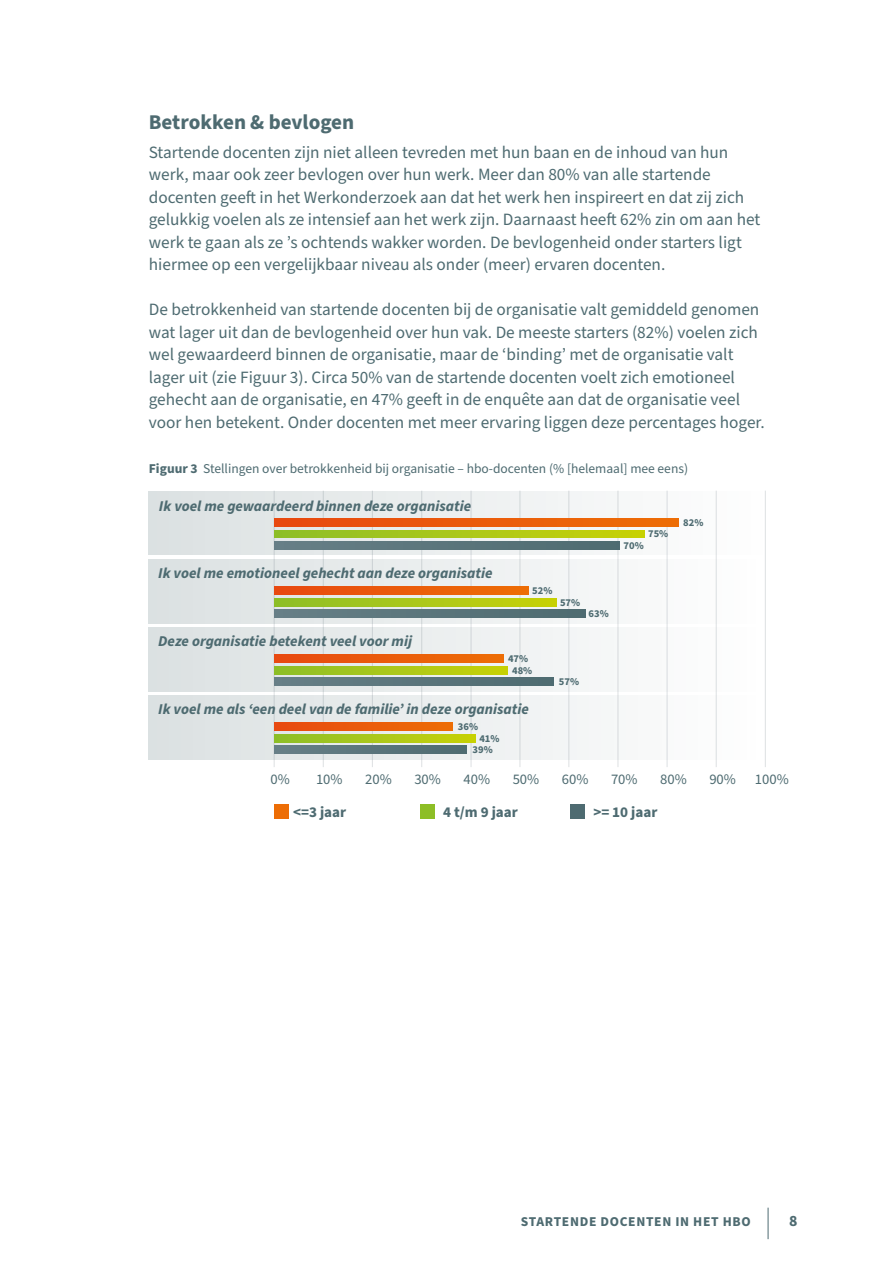
<style>
.page{position:relative;width:893px;height:1263px;background:#fff}
.page>*{position:absolute;margin:0;border:0;box-sizing:border-box;transform-origin:0 0}
.t1{font:700 21px "Source Sans Pro";color:#4e6b71}
.t2{font:17.25px/22.5px "Source Sans Pro";color:#4e6b71}
.t3{font:700 15.75px "Source Sans Pro";color:#4e6b71}
.t4{font:italic 700 15px "Source Sans Pro";color:#4e6b71}
.t5{font:700 15px "Source Sans Pro";color:#4e6b71}
.t6{font:14.7px "Source Sans Pro";color:#4e6b71}
.t7{font:13.5px "Source Sans Pro";color:#4e6b71}
.t8{font:700 13.5px "Source Sans Pro";letter-spacing:.05em;color:#4e6b71}
.t9{font:700 10.5px/11.4px "Source Sans Pro";color:#4e6b71;text-align:center}
.s1{font-weight:700}
</style>
<div class="page">
<hr style="left:768px;top:1208px;width:1px;height:31px;background:#4e6b71">
<hr style="left:274px;top:491px;width:1px;height:276px;background:#dfe2e4">
<hr style="left:372px;top:491px;width:1px;height:276px;background:#dfe2e4">
<hr style="left:323px;top:491px;width:1px;height:276px;background:#dfe2e4">
<hr style="left:421px;top:491px;width:1px;height:276px;background:#dfe2e4">
<hr style="left:519px;top:491px;width:1px;height:276px;background:#dfe2e4">
<hr style="left:617px;top:491px;width:1px;height:276px;background:#dfe2e4">
<hr style="left:716px;top:491px;width:1px;height:276px;background:#dfe2e4">
<hr style="left:470px;top:491px;width:2px;height:276px;background:#dfe2e4">
<hr style="left:568px;top:491px;width:1px;height:276px;background:#dfe2e4">
<hr style="left:666px;top:491px;width:2px;height:276px;background:#dfe2e4">
<hr style="left:765px;top:491px;width:1px;height:276px;background:#dfe2e4">
<svg style="left:149px;top:491px;width:567px;height:64px"></svg>
<div style="left:149px;top:559px;width:616px;height:64px;background:linear-gradient(to right,#d6ddde,#fbfbfc)"></div>
<div style="left:149px;top:627px;width:616px;height:64px;background:linear-gradient(to right,#d6ddde,#fcfcfc)"></div>
<svg style="left:149px;top:695px;width:567px;height:64px"></svg>
<div style="left:274px;top:541px;width:346px;height:8px;background:#5b757c"></div>
<div style="left:274px;top:609px;width:311px;height:8px;background:#5b757c"></div>
<div style="left:274px;top:677px;width:280px;height:8px;background:#5b757c"></div>
<div style="left:274px;top:746px;width:192px;height:8px;background:#5b757c"></div>
<svg style="left:274px;top:530px;width:370px;height:8px;background:#aac718"></svg>
<svg style="left:274px;top:598px;width:283px;height:8px;background:#aac718"></svg>
<svg style="left:274px;top:666px;width:234px;height:8px;background:#aac718"></svg>
<svg style="left:274px;top:734px;width:201px;height:8px;background:#aac718"></svg>
<svg style="left:274px;top:519px;width:405px;height:8px;background:#ea5b0a"></svg>
<svg style="left:274px;top:587px;width:254px;height:8px;background:#ea5b0a"></svg>
<svg style="left:274px;top:655px;width:230px;height:8px;background:#ea5b0a"></svg>
<svg style="left:274px;top:723px;width:179px;height:8px"></svg>
<div style="left:274px;top:804px;width:15px;height:15px;background:#ed6d05"></div>
<div style="left:420px;top:804px;width:15px;height:15px;background:#8dbe26"></div>
<div style="left:570px;top:804px;width:15px;height:15px;background:#4e6b71"></div>
<p class="t1" style="left:149px;top:108px;width:207px">Betrokken &amp; bevlogen</p>
<p class="t2" style="left:149px;top:141px;width:613px">Startende docenten zijn niet alleen tevreden met hun baan en de inhoud van hun werk, maar ook zeer bevlogen over hun werk. Meer dan 80% van alle startende docenten geeft in het Werkonderzoek aan dat het werk hen inspireert en dat zij zich gelukkig voelen als ze intensief aan het werk zijn. Daarnaast heeft 62% zin om aan het werk te gaan als ze ’s ochtends wakker worden. De bevlogenheid onder starters ligt hiermee op een vergelijkbaar niveau als onder (meer) ervaren docenten.</p>
<p class="t2" style="left:149px;top:299px;width:618px">De betrokkenheid van startende docenten bij de organisatie valt gemiddeld genomen wat lager uit dan de bevlogenheid over hun vak. De meeste starters (82%) voelen zich wel gewaardeerd binnen de organisatie, maar de ‘binding’ met de organisatie valt lager uit (zie Figuur 3). Circa 50% van de startende docenten voelt zich emotioneel gehecht aan de organisatie, en 47% geeft in de enquête aan dat de organisatie veel voor hen betekent. Onder docenten met meer ervaring liggen deze percentages hoger.</p>
<p class="t7" style="left:149px;top:459px;width:541px"><span class="s1">Figuur 3</span> Stellingen over betrokkenheid bij organisatie – hbo-docenten (% [helemaal] mee eens)</p>
<p class="t4" style="left:159px;top:496px;width:314px">Ik voel me gewaardeerd binnen deze organisatie</p>
<p class="t4" style="left:158px;top:562px;width:336px">Ik voel me emotioneel gehecht aan deze organisatie</p>
<p class="t4" style="left:158px;top:631px;width:255px">Deze organisatie betekent veel voor mij</p>
<p class="t9" style="left:532px;top:585px;width:22px">52%</p>
<p class="t9" style="left:560px;top:597px;width:22px">57%</p>
<p class="t9" style="left:508px;top:653px;width:26px">47%<br>48%</p>
<p class="t9" style="left:559px;top:676px;width:22px">57%</p>
<p class="t4" style="left:158px;top:698px;width:372px">Ik voel me als ‘een deel van de familie’ in deze organisatie</p>
<p class="t9" style="left:458px;top:721px;width:22px">36%</p>
<p class="t9" style="left:473px;top:733px;width:28px;text-align:left;text-indent:7px">41%<br>39%</p>
<p class="t9" style="left:588px;top:608px;width:22px">63%</p>
<p class="t9" style="left:648px;top:528px;width:22px">75%</p>
<p class="t9" style="left:624px;top:540px;width:22px">70%</p>
<p class="t9" style="left:683px;top:517px;width:22px">82%</p>
<p class="t6" style="left:270px;top:769px;width:21px">0%</p>
<p class="t6" style="left:316px;top:769px;width:28px">10%</p>
<p class="t6" style="left:365px;top:769px;width:28px">20%</p>
<p class="t6" style="left:414px;top:769px;width:28px">30%</p>
<p class="t6" style="left:463px;top:769px;width:28px">40%</p>
<p class="t6" style="left:513px;top:769px;width:28px">50%</p>
<p class="t6" style="left:562px;top:769px;width:28px">60%</p>
<p class="t6" style="left:611px;top:769px;width:28px">70%</p>
<p class="t6" style="left:660px;top:769px;width:28px">80%</p>
<p class="t6" style="left:709px;top:769px;width:28px">90%</p>
<p class="t6" style="left:755px;top:769px;width:35px">100%</p>
<p class="t5" style="left:293px;top:801px;width:55px">&lt;=3 jaar</p>
<p class="t5" style="left:443px;top:802px;width:76px">4 t/m 9 jaar</p>
<p class="t5" style="left:593px;top:802px;width:66px">&gt;= 10 jaar</p>
<p class="t8" style="left:521px;top:1213px;width:231px">STARTENDE DOCENTEN IN HET HBO</p>
<p class="t3" style="left:789px;top:1210px;width:10px">8</p>
</div>
